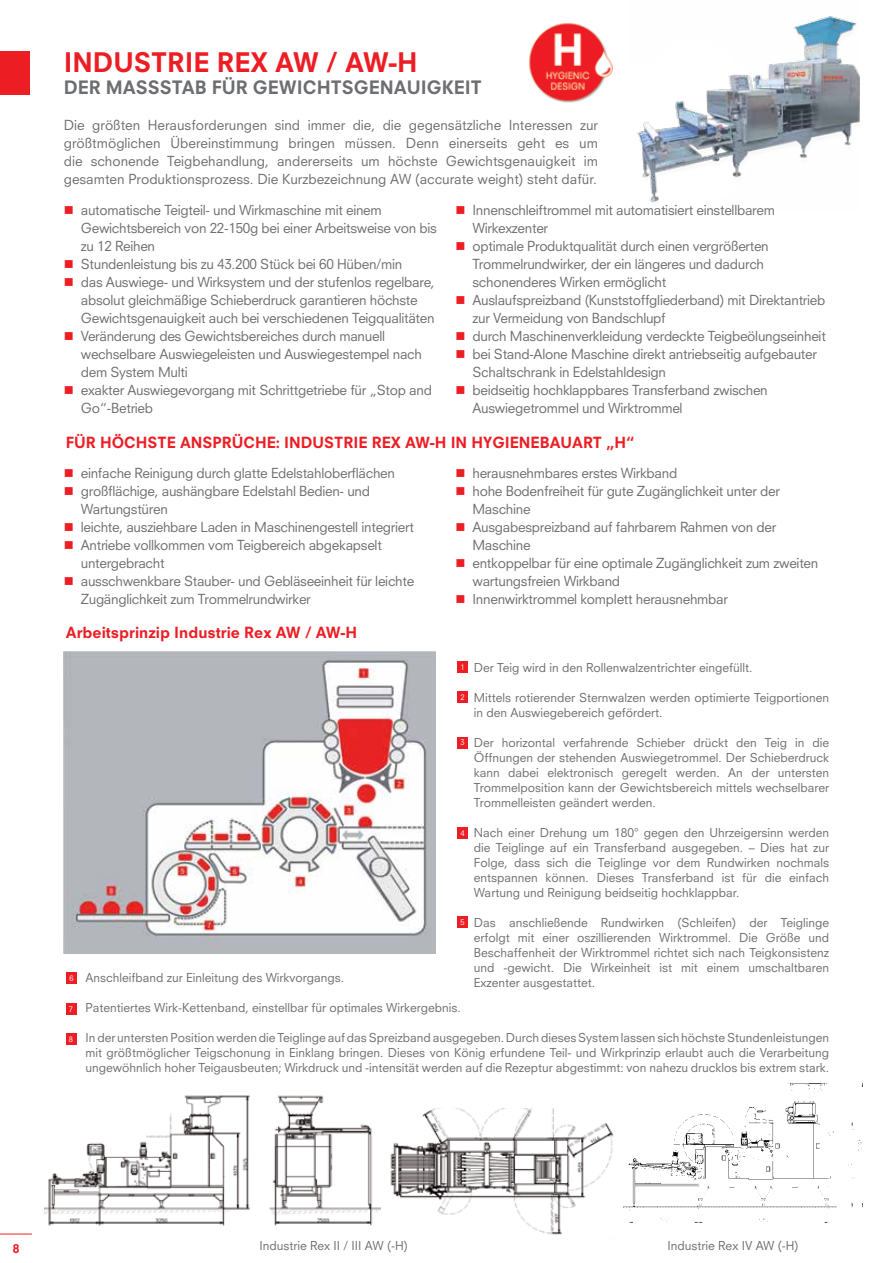
<style>
.page{position:relative;width:893px;height:1263px;background:#fff}
.page>*{position:absolute;margin:0;border:0;box-sizing:border-box;transform-origin:0 0}
.t1{font:800 26.25px "Neuzeit S";color:#ed1d24}
.t2{font:800 18px "Neuzeit S";color:#6d6e71}
.t3{font:800 15px "Neuzeit S";color:#ed1d24}
.t4{font:13.5px/18px "Neuzeit S";letter-spacing:-.02em;color:#6d6e71}
.t5{font:12px/15px "Neuzeit S";color:#6d6e71;text-align:justify}
.t6{font:800 12px "Neuzeit S";color:#ed1d24}
.t7{font:7.5px "Neuzeit S";color:#fbfbfb}
</style>
<div class="page">
<hr style="left:0;top:1233px;width:32px;height:1px;background:#ed1d24">
<hr style="left:892px;top:136px;width:1px;height:43px;background:#ed1d24">
<div style="left:0;top:51px;width:30px;height:43px;background:#ed1d24"></div>
<img style="left:637px;top:16px;width:223px;height:187px">
<img style="left:45px;top:1095px;width:335px;height:131px">
<img style="left:390px;top:1108px;width:224px;height:127px">
<img style="left:623px;top:1083px;width:240px;height:140px">
<div style="left:457px;top:661px;width:11px;height:11px;background:#ed1d24"></div>
<div style="left:457px;top:691px;width:11px;height:11px;background:#ed1d24"></div>
<div style="left:457px;top:737px;width:11px;height:11px;background:#ed1d24"></div>
<div style="left:457px;top:827px;width:11px;height:11px;background:#ed1d24"></div>
<div style="left:457px;top:917px;width:11px;height:11px;background:#ed1d24"></div>
<img style="left:64px;top:652px;width:372px;height:302px">
<div style="left:66px;top:972px;width:10px;height:12px;background:#ed1d24"></div>
<div style="left:66px;top:1003px;width:10px;height:12px;background:#ed1d24"></div>
<div style="left:66px;top:1033px;width:10px;height:12px;background:#ed1d24"></div>
<hr style="left:892px;top:51px;width:1px;height:44px;background:#ed1d24">
<img style="left:529px;top:23px;width:83px;height:79px">
<h1 class="t1" style="left:64px;top:46px;width:355px">INDUSTRIE REX AW / AW-H</h1>
<h2 class="t2" style="left:64px;top:77px;width:419px">DER MASSSTAB FÜR GEWICHTSGENAUIGKEIT</h2>
<p class="t4" style="left:64px;top:116px;width:536px;text-align:justify">Die größten Herausforderungen sind immer die, die gegensätzliche Interessen zur größtmöglichen Übereinstimmung bringen müssen. Denn einerseits geht es um die schonende Teigbehandlung, andererseits um höchste Gewichtsgenauigkeit im gesamten Produktionsprozess. Die Kurzbezeichnung AW (accurate weight) steht dafür.</p>
<p class="t4" style="left:81px;top:201px;width:358px">automatische Teigteil- und Wirkmaschine mit einem Gewichtsbereich von 22-150g bei einer Arbeitsweise von bis zu 12 Reihen<br>Stundenleistung bis zu 43.200 Stück bei 60 Hüben/min<br>das Auswiege- und Wirksystem und der stufenlos regelbare, absolut gleichmäßige Schieberdruck garantieren höchste Gewichtsgenauigkeit auch bei verschiedenen Teigqualitäten Veränderung des Gewichtsbereiches durch manuell wechselbare Auswiegeleisten und Auswiegestempel nach dem System Multi<br>exakter Auswiegevorgang mit Schrittgetriebe für „Stop and Go“-Betrieb</p>
<p class="t4" style="left:472px;top:201px;width:355px">Innenschleiftrommel mit automatisiert einstellbarem Wirkexzenter<br>optimale Produktqualität durch einen vergrößerten Trommelrundwirker, der ein längeres und dadurch schonenderes Wirken ermöglicht<br>Auslaufspreizband (Kunststoffgliederband) mit Direktantrieb zur Vermeidung von Bandschlupf<br>durch Maschinenverkleidung verdeckte Teigbeölungseinheit bei Stand-Alone Maschine direkt antriebseitig aufgebauter Schaltschrank in Edelstahldesign<br>beidseitig hochklappbares Transferband zwischen Auswiegetrommel und Wirktrommel</p>
<p class="t3" style="left:66px;top:433px;width:570px">FÜR HÖCHSTE ANSPRÜCHE: INDUSTRIE REX AW-H IN HYGIENEBAUART „H“</p>
<p class="t4" style="left:81px;top:464px;width:335px">einfache Reinigung durch glatte Edelstahloberflächen großflächige, aushängbare Edelstahl Bedien- und Wartungstüren<br>leichte, ausziehbare Laden in Maschinengestell integriert Antriebe vollkommen vom Teigbereich abgekapselt untergebracht<br>ausschwenkbare Stauber- und Gebläseeinheit für leichte Zugänglichkeit zum Trommelrundwirker</p>
<p class="t4" style="left:472px;top:464px;width:347px">herausnehmbares erstes Wirkband<br>hohe Bodenfreiheit für gute Zugänglichkeit unter der Maschine<br>Ausgabespreizband auf fahrbarem Rahmen von der Maschine<br>entkoppelbar für eine optimale Zugänglichkeit zum zweiten wartungsfreien Wirkband<br>Innenwirktrommel komplett herausnehmbar</p>
<p class="t3" style="left:66px;top:623px;width:293px">Arbeitsprinzip Industrie Rex AW / AW-H</p>
<p class="t7" style="left:69px;top:973px;width:6px">6</p>
<p class="t7" style="left:69px;top:1005px;width:6px">7</p>
<p class="t7" style="left:69px;top:1035px;width:6px">8</p>
<p class="t5" style="left:474px;top:660px;width:280px">Der Teig wird in den Rollenwalzentrichter eingefüllt.</p>
<p class="t5" style="left:474px;top:690px;width:357px">Mittels rotierender Sternwalzen werden optimierte Teigportionen in den Auswiegebereich gefördert.</p>
<p class="t5" style="left:474px;top:735px;width:357px">Der horizontal verfahrende Schieber drückt den Teig in die Öffnungen der stehenden Auswiegetrommel. Der Schieberdruck kann dabei elektronisch geregelt werden. An der untersten Trommelposition kann der Gewichtsbereich mittels wechselbarer Trommelleisten geändert werden.</p>
<p class="t5" style="left:474px;top:825px;width:357px">Nach einer Drehung um 180° gegen den Uhrzeigersinn werden die Teiglinge auf ein Transferband ausgegeben. – Dies hat zur Folge, dass sich die Teiglinge vor dem Rundwirken nochmals entspannen können. Dieses Transferband ist für die einfach Wartung und Reinigung beidseitig hochklappbar.</p>
<p class="t5" style="left:474px;top:915px;width:357px">Das anschließende Rundwirken (Schleifen) der Teiglinge erfolgt mit einer oszillierenden Wirktrommel. Die Größe und Beschaffenheit der Wirktrommel richtet sich nach Teigkonsistenz und -gewicht. Die Wirkeinheit ist mit einem umschaltbaren Exzenter ausgestattet.</p>
<p class="t7" style="left:461px;top:663px;width:6px">1</p>
<p class="t7" style="left:461px;top:692px;width:6px">2</p>
<p class="t7" style="left:461px;top:738px;width:6px">3</p>
<p class="t7" style="left:461px;top:828px;width:6px">4</p>
<p class="t7" style="left:461px;top:918px;width:6px">5</p>
<p class="t5" style="left:86px;top:970px;width:260px">Anschleifband zur Einleitung des Wirkvorgangs.</p>
<p class="t5" style="left:86px;top:1000px;width:377px">Patentiertes Wirk-Kettenband, einstellbar für optimales Wirkergebnis.</p>
<p class="t5" style="left:86px;top:1030px;width:745px">In der untersten Position werden die Teiglinge auf das Spreizband ausgegeben. Durch dieses System lassen sich höchste Stundenleistungen mit größtmöglicher Teigschonung in Einklang bringen. Dieses von König erfundene Teil- und Wirkprinzip erlaubt auch die Verarbeitung ungewöhnlich hoher Teigausbeuten; Wirkdruck und -intensität werden auf die Rezeptur abgestimmt: von nahezu drucklos bis extrem stark.</p>
<p class="t6" style="left:13px;top:1241px;width:8px">8</p>
<p class="t5" style="left:259px;top:1238px;width:150px">Industrie Rex II / III AW (-H)</p>
<p class="t5" style="left:668px;top:1238px;width:132px">Industrie Rex IV AW (-H)</p>
</div>
